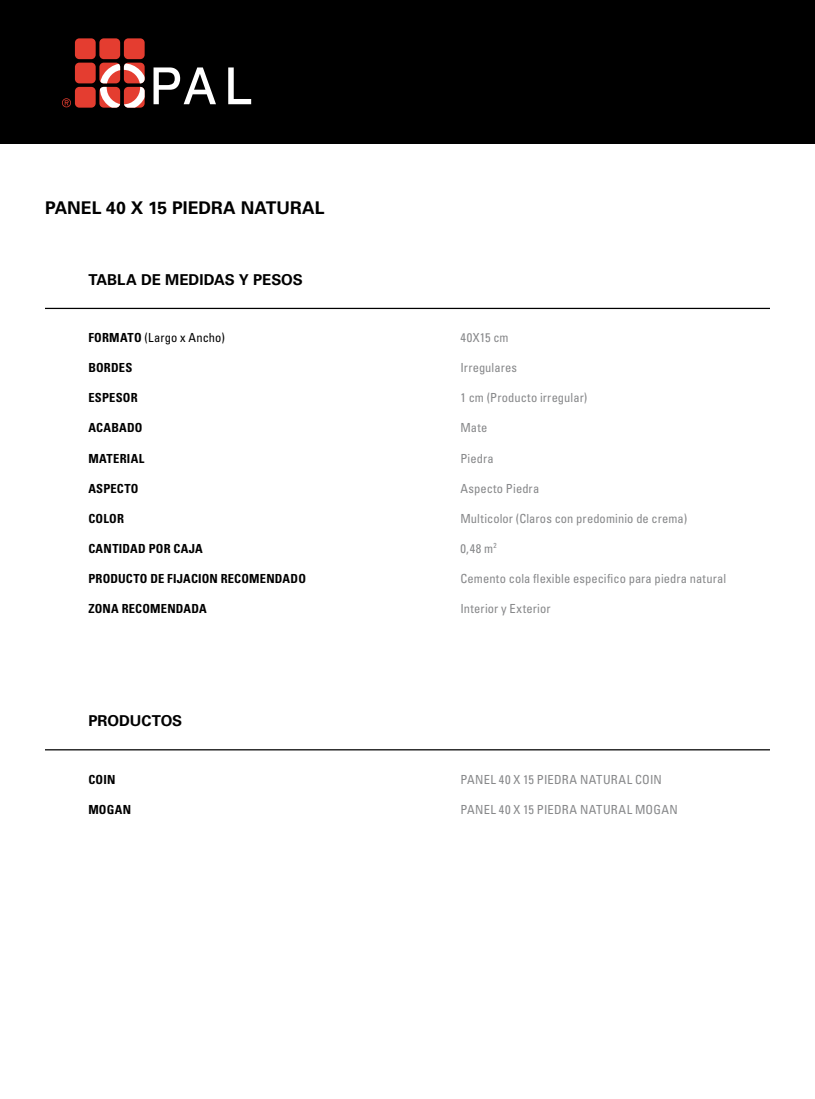
<style>
.page{position:relative;width:815px;height:1099px;background:#fff}
.page>*{position:absolute;margin:0;border:0;box-sizing:border-box;transform-origin:0 0}
.t1{font:700 17.5px "Univers LT Std";color:#000}
.t2{font:700 15px "Univers LT Std";color:#000}
.t3{font:condensed 12.5px "Univers LT Std";letter-spacing:.01em;color:#87888a}
.t4{font:700 condensed 12.5px "Univers LT Std";letter-spacing:.015em;color:#000}
.t5{font:condensed 12.5px "Univers LT Std";letter-spacing:.005em;color:#000}
.s1{font-weight:700}
</style>
<div class="page">
<hr style="left:45px;top:308px;width:725px;height:1px;background:#000">
<div style="left:0;top:0;width:815px;height:143px;background:#000"></div>
<div style="left:75px;top:38px;width:21px;height:21px;background:#e43d30;border-radius:4px"></div>
<div style="left:99px;top:38px;width:21px;height:21px;background:#e43d30;border-radius:4px"></div>
<div style="left:124px;top:38px;width:21px;height:21px;background:#e43d30;border-radius:4px"></div>
<div style="left:75px;top:63px;width:21px;height:20px;background:#e43d30;border-radius:4px"></div>
<div style="left:75px;top:87px;width:21px;height:21px;background:#e43d30;border-radius:4px"></div>
<svg style="left:154px;top:67px;width:62px;height:37px"></svg>
<svg style="left:228px;top:67px;width:23px;height:37px"></svg>
<svg style="left:62px;top:98px;width:9px;height:9px"></svg>
<svg style="left:99px;top:63px;width:46px;height:45px;background:#bf6e68"></svg>
<hr style="left:45px;top:749px;width:725px;height:1px;background:#000">
<h1 class="t1" style="left:45px;top:197px;width:281px">PANEL 40 X 15 PIEDRA NATURAL</h1>
<p class="t2" style="left:88px;top:271px;width:216px">TABLA DE MEDIDAS Y PESOS</p>
<p class="t5" style="left:88px;top:330px;width:138px"><span class="s1">FORMATO</span> (Largo x Ancho)</p>
<p class="t4" style="left:88px;top:360px;width:45px">BORDES</p>
<p class="t4" style="left:88px;top:390px;width:51px">ESPESOR</p>
<p class="t4" style="left:88px;top:420px;width:56px">ACABADO</p>
<p class="t4" style="left:88px;top:450px;width:57px">MATERIAL</p>
<p class="t4" style="left:88px;top:480px;width:52px">ASPECTO</p>
<p class="t4" style="left:88px;top:510px;width:37px">COLOR</p>
<p class="t4" style="left:88px;top:540px;width:116px">CANTIDAD POR CAJA</p>
<p class="t4" style="left:88px;top:570px;width:219px">PRODUCTO DE FIJACION RECOMENDADO</p>
<p class="t4" style="left:88px;top:600px;width:120px">ZONA RECOMENDADA</p>
<p class="t2" style="left:88px;top:712px;width:95px">PRODUCTOS</p>
<p class="t4" style="left:88px;top:771px;width:28px">COIN</p>
<p class="t4" style="left:88px;top:801px;width:44px">MOGAN</p>
<p class="t3" style="left:460px;top:330px;width:50px">40X15 cm</p>
<p class="t3" style="left:460px;top:360px;width:58px">Irregulares</p>
<p class="t3" style="left:460px;top:390px;width:129px">1 cm (Producto irregular)</p>
<p class="t3" style="left:460px;top:420px;width:28px">Mate</p>
<p class="t3" style="left:460px;top:450px;width:35px">Piedra</p>
<p class="t3" style="left:460px;top:480px;width:80px">Aspecto Piedra</p>
<p class="t3" style="left:460px;top:510px;width:228px">Multicolor (Claros con predominio de crema)</p>
<p class="t3" style="left:460px;top:540px;width:38px">0,48 m<sup>2</sup></p>
<p class="t3" style="left:460px;top:570px;width:267px">Cemento cola flexible especifico para piedra natural</p>
<p class="t3" style="left:460px;top:600px;width:92px">Interior y Exterior</p>
<p class="t3" style="left:460px;top:771px;width:203px">PANEL 40 X 15 PIEDRA NATURAL COIN</p>
<p class="t3" style="left:460px;top:801px;width:219px">PANEL 40 X 15 PIEDRA NATURAL MOGAN</p>
</div>
